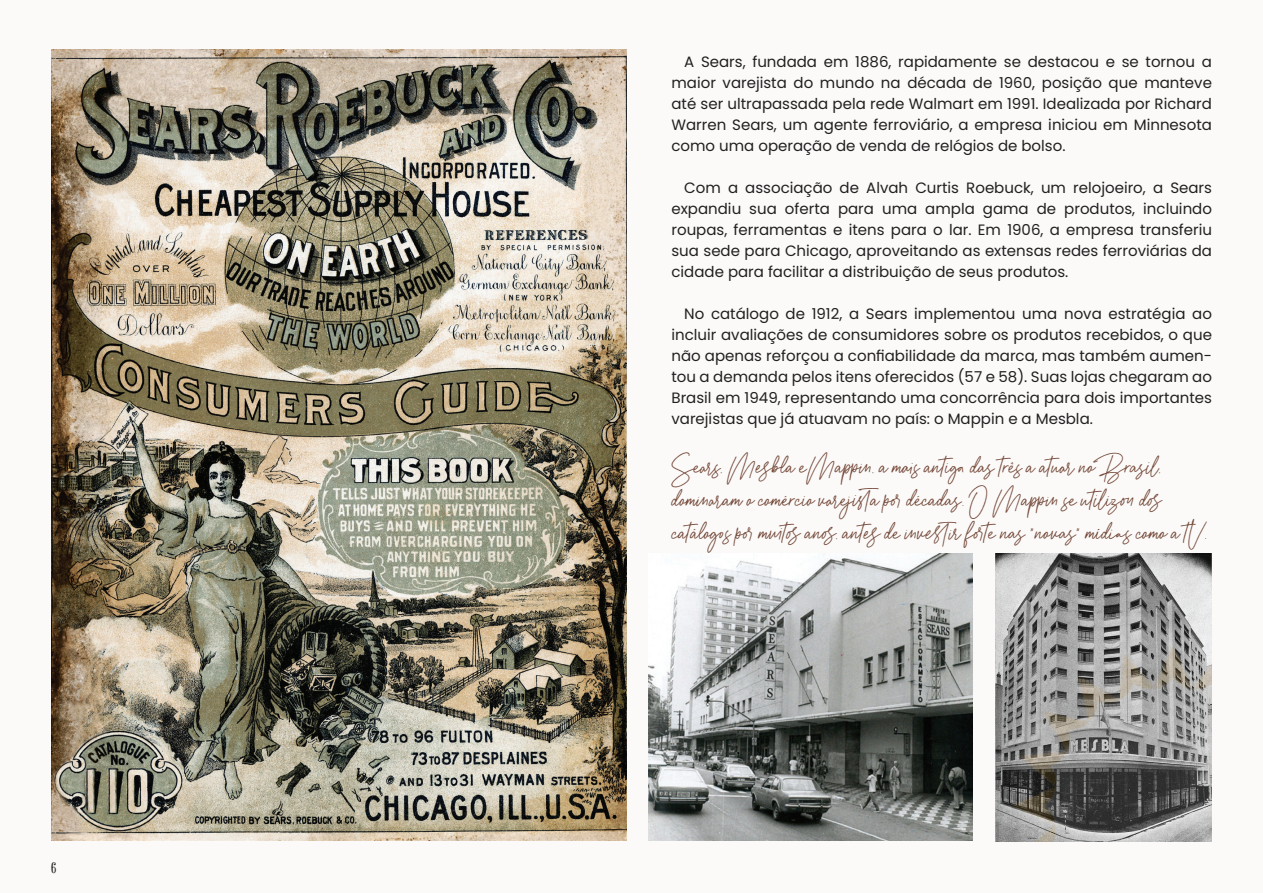
<style>
.page{position:relative;width:1263px;height:893px;background:#fbfaf9}
.page>*{position:absolute;margin:0;border:0;box-sizing:border-box;transform-origin:0 0}
.t1{font:45px/33px "Aurelly Signature";color:#744838}
.t2{font:15px/21px "Poppins";color:#231f20;text-align:justify}
.t3{font:15px "Abraham Lincoln";color:#231f20}
</style>
<div class="page">
<img style="left:51px;top:50px;width:575px;height:791px">
<img style="left:648px;top:554px;width:324px;height:287px">
<img style="left:996px;top:554px;width:216px;height:288px">
<p class="t3" style="left:51px;top:860px;width:7px">6</p>
<p class="t2" style="left:671px;top:51px;width:542px;text-indent:13px">A Sears, fundada em 1886, rapidamente se destacou e se tornou a maior varejista do mundo na década de 1960, posição que manteve até ser ultrapassada pela rede Walmart em 1991. Idealizada por Richard Warren Sears, um agente ferroviário, a empresa iniciou em Minnesota como uma operação de venda de relógios de bolso.</p>
<p class="t2" style="left:671px;top:177px;width:542px;text-indent:13px">Com a associação de Alvah Curtis Roebuck, um relojoeiro, a Sears expandiu sua oferta para uma ampla gama de produtos, incluindo roupas, ferramentas e itens para o lar. Em 1906, a empresa transferiu sua sede para Chicago, aproveitando as extensas redes ferroviárias da cidade para facilitar a distribuição de seus produtos.</p>
<p class="t2" style="left:671px;top:304px;width:542px;text-indent:13px">No catálogo de 1912, a Sears implementou uma nova estratégia ao incluir avaliações de consumidores sobre os produtos recebidos, o que não apenas reforçou a confiabilidade da marca, mas também aumen&shy;tou a demanda pelos itens oferecidos (57 e 58). Suas lojas chegaram ao Brasil em 1949, representando uma concorrência para dois importantes varejistas que já atuavam no país: o Mappin e a Mesbla.</p>
<h1 class="t1" style="left:671px;top:452px;width:537px">Sears, Mesbla eMappin, a mais antiga das três a atuar no Brasil, dominaram o comércio varejista por décadas. O Mappin se utilizou dos catálogos por muitos anos, antes de investir forte nas “novas” mídias como a tV.</h1>
</div>
